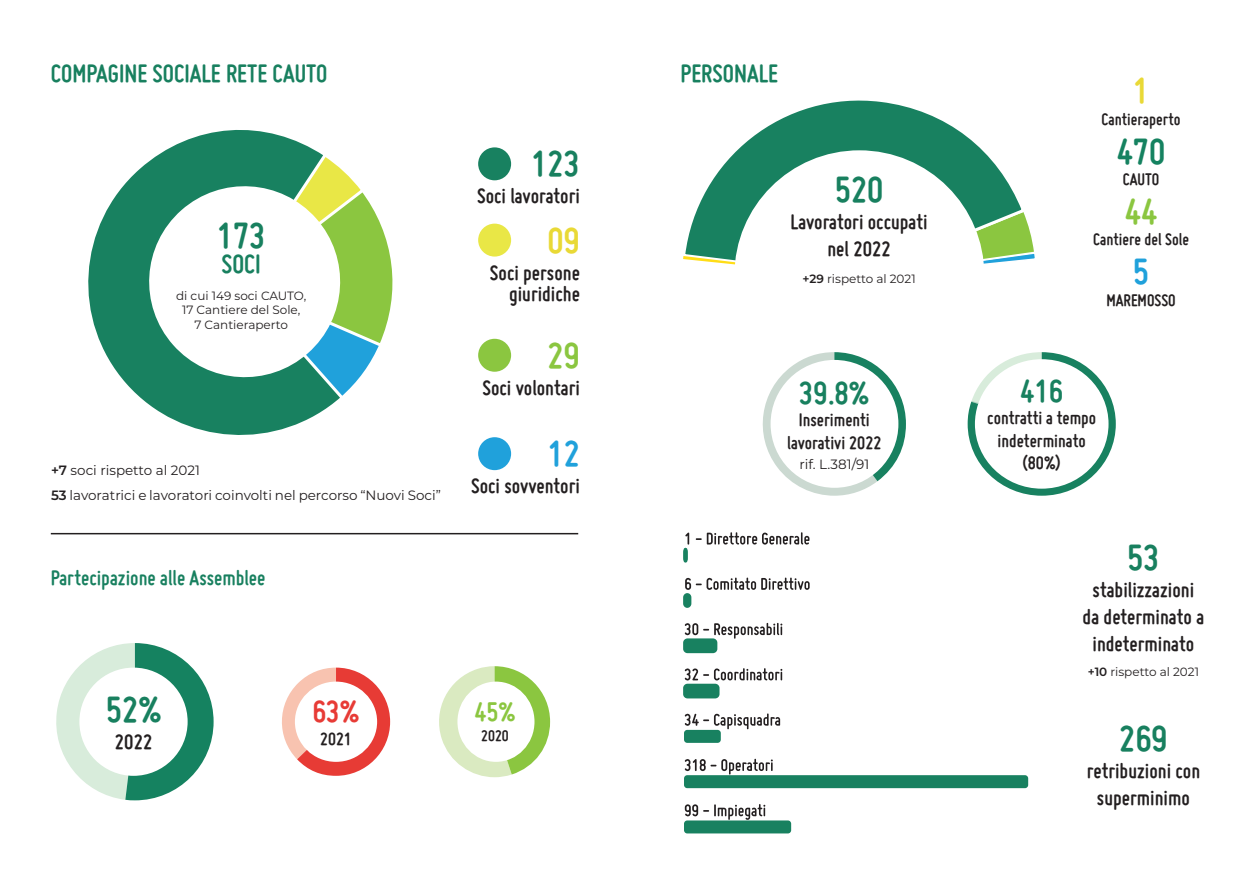
<style>
.page{position:relative;width:1259px;height:893px;background:#fff}
.page>*{position:absolute;margin:0;border:0;box-sizing:border-box;transform-origin:0 0}
.tabella_voci{font:700 39px "Miso";color:#18805f}
.tabella_voci-2{font:700 39px "Miso";color:#8bc640}
.tabella_voci-3{font:700 39px "Miso";color:#20a1db}
.tabella_voci-4{font:700 39px "Miso";color:#e9d936}
.tabella_voci-5{font:700 39px "Miso";color:#158260}
.tabella_voci-6{font:700 34.5px "Miso";color:#18805f}
.tabella_voci-7{font:700 33.15px "Miso";color:#e73b36}
.tabella_voci-8{font:700 28.8px "Miso";color:#8bc640}
.tabella_voci-9{font:700 28.5px "Miso";color:#18805f}
.titolo_paragrafo{font:700 27px "Miso";color:#18805f}
.tabella_voci-10{font:700 22.5px/27px "Miso";color:#231f20;text-align:center}
.titoletto{font:700 22.5px "Miso";color:#18805f}
.tabella_voci-11{font:700 19.5px/22.5px "Miso";color:#231f20;text-align:center}
.tabella_voci-12{font:700 19.2px "Miso";color:#231f20}
.tabella_voci-13{font:700 18px "Miso";color:#231f20}
.tabella_voci-14{font:700 16.65px "Miso";color:#231f20}
.testo_main{font:13.5px "Montserrat";color:#231f20}
.tabella_voci-15{font:13.5px "Montserrat";color:#231f20}
.tabella_voci-16{font:12px "Montserrat";color:#231f20}
.s1{font-weight:600}
</style>
<div class="page">
<hr style="left:51px;top:533px;width:527px;height:1px;background:#231f20">
<svg style="left:346px;top:174px;width:47px;height:218px"></svg>
<svg style="left:88px;top:130px;width:258px;height:305px"></svg>
<svg style="left:138px;top:175px;width:213px;height:213px"></svg>
<div style="left:478px;top:147px;width:33px;height:33px;background:#188160;border-radius:50%"></div>
<div style="left:478px;top:339px;width:33px;height:33px;background:#8bc640;border-radius:50%"></div>
<div style="left:478px;top:437px;width:33px;height:33px;background:#20a1db;border-radius:50%"></div>
<div style="left:478px;top:224px;width:33px;height:33px;background:#e9e746;border-radius:50%"></div>
<svg style="left:56px;top:643px;width:158px;height:157px"></svg>
<svg style="left:282px;top:668px;width:108px;height:108px"></svg>
<svg style="left:439px;top:666px;width:111px;height:111px"></svg>
<div style="left:79px;top:668px;width:109px;height:108px;background:#fff;border-radius:50%"></div>
<div style="left:295px;top:682px;width:82px;height:80px;background:#fff;border-radius:50%"></div>
<div style="left:457px;top:682px;width:77px;height:80px;background:#fff;border-radius:50%"></div>
<svg style="left:697px;top:100px;width:325px;height:109px"></svg>
<svg style="left:683px;top:209px;width:352px;height:56px"></svg>
<div style="left:734px;top:150px;width:250px;height:250px;background:#fff;border-radius:50%"></div>
<svg style="left:967px;top:352px;width:148px;height:144px"></svg>
<div style="left:684px;top:820px;width:107px;height:13px;background:#188160;border-radius:3px"></div>
<div style="left:684px;top:775px;width:344px;height:13px;background:#188160;border-radius:3px"></div>
<div style="left:684px;top:730px;width:37px;height:13px;background:#188160;border-radius:3px"></div>
<div style="left:684px;top:685px;width:34px;height:12px;background:#188160;border-radius:3px"></div>
<div style="left:683px;top:684px;width:36px;height:14px;border:3px solid #188160;border-radius:3px"></div>
<div style="left:684px;top:640px;width:32px;height:12px;background:#188160;border-radius:3px"></div>
<div style="left:683px;top:638px;width:34px;height:15px;border:3px solid #188160;border-radius:3px"></div>
<div style="left:683px;top:593px;width:8px;height:15px;border:3px solid #188160;border-radius:3px"></div>
<svg style="left:685px;top:804px;width:80px;height:16px"></svg>
<svg style="left:684px;top:759px;width:89px;height:15px"></svg>
<svg style="left:684px;top:713px;width:96px;height:16px"></svg>
<svg style="left:684px;top:668px;width:98px;height:13px"></svg>
<svg style="left:684px;top:623px;width:98px;height:16px"></svg>
<svg style="left:685px;top:578px;width:124px;height:12px"></svg>
<svg style="left:683px;top:532px;width:6px;height:31px"></svg>
<svg style="left:696px;top:532px;width:113px;height:13px"></svg>
<svg style="left:762px;top:352px;width:144px;height:144px"></svg>
<div style="left:770px;top:360px;width:128px;height:128px;background:#fff;border-radius:50%"></div>
<p class="titolo_paragrafo" style="left:51px;top:58px;width:278px">COMPAGINE SOCIALE RETE CAUTO</p>
<p class="tabella_voci" style="left:217px;top:213px;width:50px">173</p>
<p class="tabella_voci-9" style="left:221px;top:248px;width:41px">SOCI</p>
<p class="tabella_voci-16" style="left:176px;top:288px;width:132px">di cui 149 soci CAUTO,</p>
<p class="tabella_voci-16" style="left:182px;top:302px;width:120px">17 Cantiere del Sole,</p>
<p class="tabella_voci-16" style="left:194px;top:316px;width:95px">7 Cantieraperto</p>
<p class="testo_main" style="left:51px;top:461px;width:150px"><span class="s1">+7</span> soci rispetto al 2021</p>
<p class="testo_main" style="left:51px;top:486px;width:391px"><span class="s1">53</span> lavoratrici e lavoratori coinvolti nel percorso “Nuovi Soci”</p>
<p class="titoletto" style="left:51px;top:565px;width:216px">Partecipazione alle Assemblee</p>
<p class="tabella_voci" style="left:531px;top:142px;width:50px">123</p>
<p class="tabella_voci-10" style="left:477px;top:182px;width:104px">Soci lavoratori</p>
<p class="tabella_voci-4" style="left:547px;top:218px;width:34px">09</p>
<p class="tabella_voci-10" style="left:490px;top:262px;width:91px;line-height:21px;text-align:right">Soci persone giuridiche</p>
<p class="tabella_voci-2" style="left:547px;top:333px;width:34px">29</p>
<p class="tabella_voci-10" style="left:482px;top:374px;width:99px">Soci volontari</p>
<p class="tabella_voci-3" style="left:547px;top:432px;width:34px">12</p>
<p class="tabella_voci-10" style="left:471px;top:472px;width:110px">Soci sovventori</p>
<p class="tabella_voci" style="left:106px;top:687px;width:57px">52%</p>
<p class="tabella_voci-10" style="left:115px;top:728px;width:39px">2022</p>
<p class="tabella_voci-7" style="left:312px;top:692px;width:49px">63%</p>
<p class="tabella_voci-12" style="left:320px;top:728px;width:33px">2021</p>
<p class="tabella_voci-8" style="left:474px;top:696px;width:43px">45%</p>
<p class="tabella_voci-14" style="left:481px;top:727px;width:29px">2020</p>
<p class="titolo_paragrafo" style="left:680px;top:58px;width:99px">PERSONALE</p>
<p class="tabella_voci" style="left:835px;top:167px;width:50px">520</p>
<p class="tabella_voci-10" style="left:790px;top:208px;width:139px">Lavoratori occupati nel 2022</p>
<p class="tabella_voci-16" style="left:802px;top:270px;width:115px"><span class="s1">+29</span> rispetto al 2021</p>
<p class="tabella_voci-6" style="left:799px;top:373px;width:72px">39.8%</p>
<p class="tabella_voci-11" style="left:787px;top:408px;width:96px">Inserimenti lavorativi 2022</p>
<p class="tabella_voci-15" style="left:799px;top:455px;width:71px">rif. L.381/91</p>
<p class="tabella_voci-4" style="left:1133px;top:69px;width:18px">1</p>
<p class="tabella_voci-13" style="left:1101px;top:109px;width:80px">Cantieraperto</p>
<p class="tabella_voci-5" style="left:1116px;top:129px;width:50px">470</p>
<p class="tabella_voci-13" style="left:1122px;top:169px;width:38px">CAUTO</p>
<p class="tabella_voci-2" style="left:1124px;top:189px;width:34px">44</p>
<p class="tabella_voci-13" style="left:1093px;top:230px;width:97px">Cantiere del Sole</p>
<p class="tabella_voci-3" style="left:1133px;top:249px;width:18px">5</p>
<p class="tabella_voci-13" style="left:1106px;top:290px;width:71px">MAREMOSSO</p>
<p class="tabella_voci-6" style="left:1020px;top:371px;width:45px">416</p>
<p class="tabella_voci-11" style="left:987px;top:407px;width:110px">contratti a tempo indeterminato</p>
<p class="tabella_voci-11" style="left:1022px;top:452px;width:40px">(80%)</p>
<p class="tabella_voci" style="left:1127px;top:535px;width:34px">53</p>
<p class="tabella_voci-10" style="left:1082px;top:576px;width:123px">stabilizzazioni da determinato a indeterminato</p>
<p class="tabella_voci-16" style="left:1088px;top:663px;width:113px"><span class="s1">+10</span> rispetto al 2021</p>
<p class="tabella_voci" style="left:1119px;top:716px;width:50px">269</p>
<p class="tabella_voci-10" style="left:1086px;top:757px;width:115px">retribuzioni con superminimo</p>
</div>
